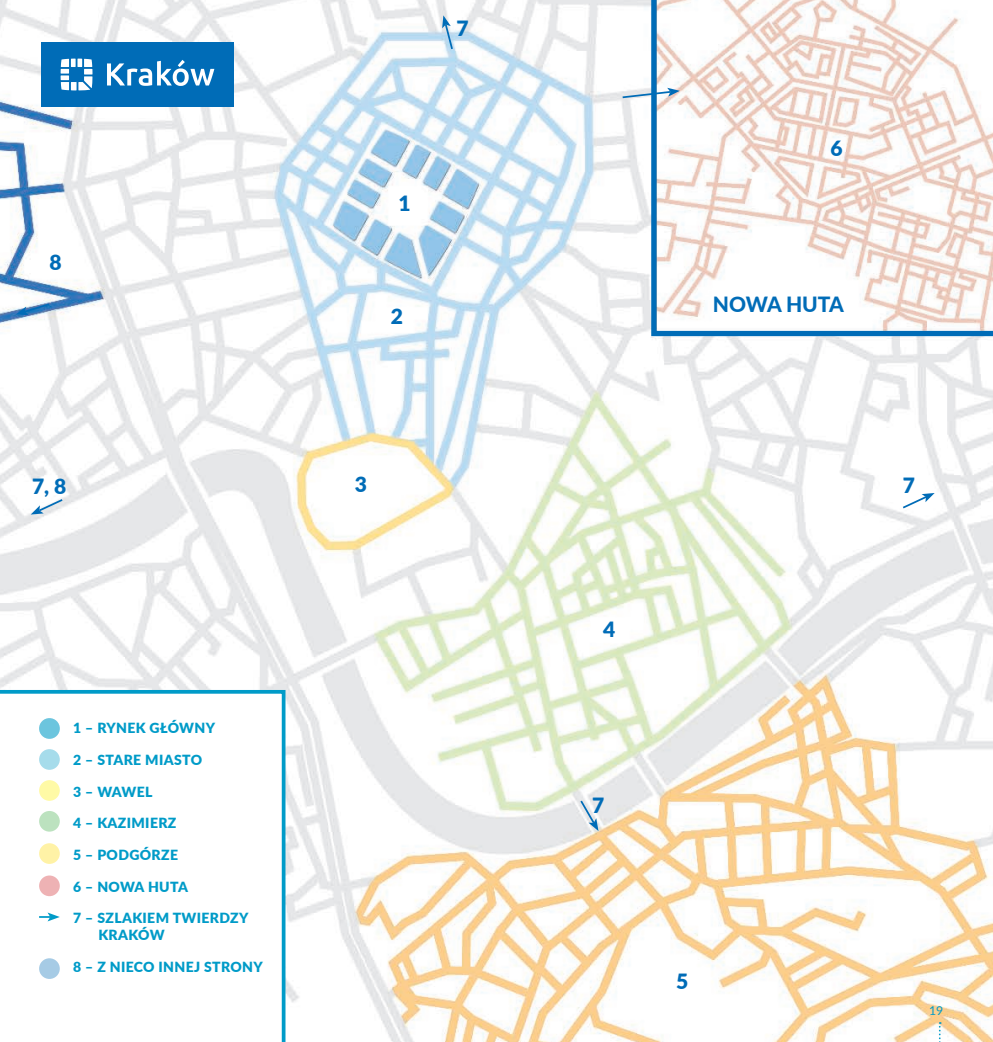
<style>
.page{position:relative;width:993px;height:1042px;background:#fff}
.page>*{position:absolute;margin:0;border:0;box-sizing:border-box;transform-origin:0 0}
.t1{font:900 21px "Lato";color:#006cb7}
.t2{font:800 21px "Lato";letter-spacing:-.01em;color:#006cb7}
.t3{font:900 14px/16.8px "Lato";letter-spacing:.025em;color:#009bc8}
.t4{font:12.25px "Lato";color:#009bc8}
</style>
<div class="page">
<img style="left:0;top:0;width:992px;height:1042px">
<svg style="left:648px;top:0;width:344px;height:339px"></svg>
<svg style="left:0;top:688px;width:287px;height:354px"></svg>
<svg style="left:16px;top:302px;width:35px;height:13px"></svg>
<svg style="left:442px;top:15px;width:12px;height:36px"></svg>
<svg style="left:620px;top:88px;width:59px;height:11px"></svg>
<svg style="left:31px;top:497px;width:33px;height:17px"></svg>
<svg style="left:578px;top:798px;width:20px;height:33px"></svg>
<svg style="left:900px;top:493px;width:34px;height:17px"></svg>
<div style="left:39px;top:780px;width:21px;height:21px;background:#fffaa6;border-radius:50%"></div>
<div style="left:39px;top:811px;width:21px;height:20px;background:#bce2bf;border-radius:50%"></div>
<div style="left:39px;top:843px;width:21px;height:21px;background:#fff2a6;border-radius:50%"></div>
<div style="left:39px;top:875px;width:21px;height:21px;background:#eeb2b4;border-radius:50%"></div>
<div style="left:39px;top:958px;width:21px;height:21px;background:#a6cbe5;border-radius:50%"></div>
<div style="left:39px;top:749px;width:21px;height:21px;background:#a6dceb;border-radius:50%"></div>
<div style="left:39px;top:718px;width:21px;height:21px;background:#6cc5de;border-radius:50%"></div>
<svg style="left:39px;top:912px;width:21px;height:9px"></svg>
<div style="left:41px;top:42px;width:192px;height:65px;background:#006cb7"></div>
<svg style="left:61px;top:59px;width:31px;height:31px"></svg>
<svg style="left:107px;top:60px;width:107px;height:26px"></svg>
<svg style="left:938px;top:1022px;width:2px;height:20px"></svg>
<svg style="left:53px;top:1022px;width:2px;height:20px"></svg>
<h1 class="t1" style="left:50px;top:246px;width:14px">8</h1>
<h1 class="t1" style="left:32px;top:471px;width:36px">7, 8</h1>
<p class="t3" style="left:73px;top:719px;width:143px">1 – RYNEK GŁÓWNY</p>
<p class="t3" style="left:73px;top:751px;width:130px">2 – STARE MIASTO</p>
<p class="t3" style="left:73px;top:782px;width:81px">3 – WAWEL</p>
<p class="t3" style="left:73px;top:814px;width:105px">4 – KAZIMIERZ</p>
<p class="t3" style="left:73px;top:846px;width:106px">5 – PODGÓRZE</p>
<p class="t3" style="left:73px;top:877px;width:116px">6 – NOWA HUTA</p>
<p class="t3" style="left:98px;top:909px;width:152px;text-indent:-25px">7 – SZLAKIEM TWIERDZY<br>KRAKÓW</p>
<p class="t3" style="left:73px;top:957px;width:191px">8 – Z NIECO INNEJ STRONY</p>
<h1 class="t1" style="left:456px;top:12px;width:14px">7</h1>
<h1 class="t1" style="left:398px;top:187px;width:14px">1</h1>
<h1 class="t1" style="left:391px;top:300px;width:14px">2</h1>
<h1 class="t1" style="left:355px;top:468px;width:14px">3</h1>
<h1 class="t1" style="left:830px;top:133px;width:14px">6</h1>
<h1 class="t2" style="left:712px;top:288px;width:132px">NOWA HUTA</h1>
<h1 class="t1" style="left:603px;top:614px;width:14px">4</h1>
<h1 class="t1" style="left:592px;top:790px;width:14px">7</h1>
<h1 class="t1" style="left:675px;top:966px;width:14px">5</h1>
<h1 class="t1" style="left:902px;top:469px;width:14px">7</h1>
<p class="t4" style="left:928px;top:1001px;width:16px">19</p>
</div>
